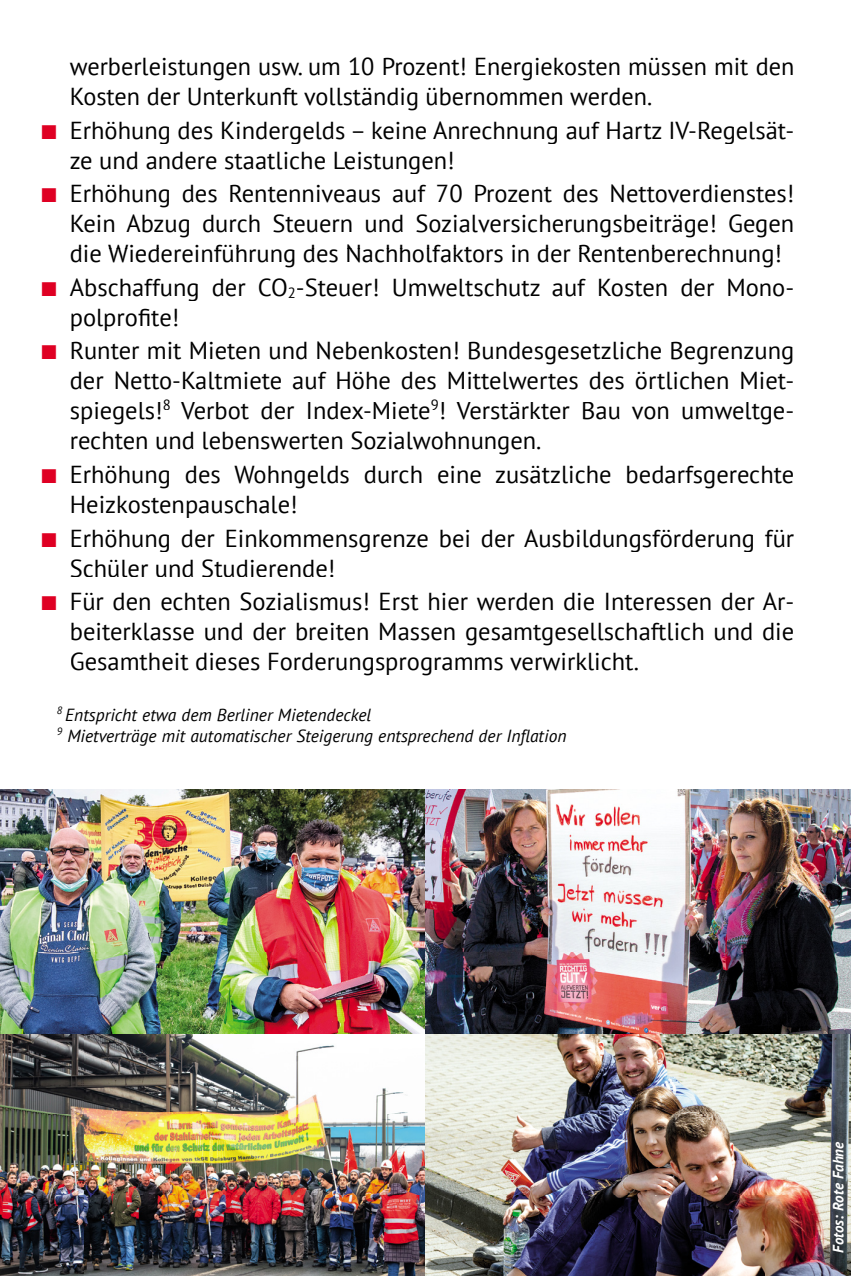
<style>
.page{position:relative;width:851px;height:1276px;background:#fff}
.page>*{position:absolute;margin:0;border:0;box-sizing:border-box;transform-origin:0 0}
.t1{font:24.5px/30px "PT Sans";color:#000}
.t2{font:italic 17.5px/21px "PT Sans";color:#000}
.t3{font:italic 700 15px "PT Sans";color:#fff}
.s1{color:#df0023}
</style>
<div class="page">
<img style="left:0;top:789px;width:425px;height:487px">
<img style="left:58px;top:1206px;width:22px;height:16px">
<img style="left:0;top:1034px;width:425px;height:1px">
<img style="left:425px;top:789px;width:425px;height:245px">
<img style="left:425px;top:1034px;width:425px;height:242px">
<p class="t1" style="left:70px;top:51px;width:726px">werberleistungen usw. um 10 Prozent! Energiekosten müssen mit den<br>Kosten der Unterkunft vollständig übernommen werden.</p>
<p class="t1" style="left:70px;top:114px;width:726px;text-indent:-28px"><span class="s1">■</span> Erhöhung des Kindergelds – keine Anrechnung auf Hartz IV-Regelsät&shy;ze und andere staatliche Leistungen!</p>
<p class="t1" style="left:70px;top:178px;width:726px;text-align:justify;text-indent:-28px"><span class="s1">■</span> Erhöhung des Rentenniveaus auf 70 Prozent des Nettoverdienstes!<br>Kein Abzug durch Steuern und Sozialversicherungsbeiträge! Gegen die Wiedereinführung des Nachholfaktors in der Rentenberechnung!</p>
<p class="t1" style="left:70px;top:272px;width:726px;text-indent:-28px"><span class="s1">■</span> Abschaffung der CO<sub>2</sub>-Steuer! Umweltschutz auf Kosten der Mono&shy;polprofite!</p>
<p class="t1" style="left:70px;top:335px;width:725px;text-align:justify;text-indent:-28px"><span class="s1">■</span> Runter mit Mieten und Nebenkosten! Bundesgesetzliche Begrenzung der Netto-Kaltmiete auf Höhe des Mittelwertes des örtlichen Miet&shy;spiegels!<sup>8</sup> Verbot der Index-Miete<sup>9</sup>! Verstärkter Bau von umweltge&shy;rechten und lebenswerten Sozialwohnungen.</p>
<p class="t1" style="left:70px;top:459px;width:726px;text-indent:-28px"><span class="s1">■</span> Erhöhung des Wohngelds durch eine zusätzliche bedarfsgerechte<br>Heizkostenpauschale!</p>
<p class="t1" style="left:70px;top:522px;width:726px;text-indent:-28px"><span class="s1">■</span> Erhöhung der Einkommensgrenze bei der Ausbildungsförderung für<br>Schüler und Studierende!</p>
<p class="t1" style="left:70px;top:586px;width:726px;text-align:justify;text-indent:-28px"><span class="s1">■</span> Für den echten Sozialismus! Erst hier werden die Interessen der Ar&shy;beiterklasse und der breiten Massen gesamtgesellschaftlich und die Gesamtheit dieses Forderungsprogramms verwirklicht.</p>
<p class="t2" style="left:57px;top:704px;width:511px"><sup>8</sup> Entspricht etwa dem Berliner Mietendeckel<br><sup>9</sup> Mietverträge mit automatischer Steigerung entsprechend der Inflation</p>
<p class="t3" style="left:828px;top:1252px;width:112px;rotate:-90deg">Fotos: Rote Fahne</p>
</div>
